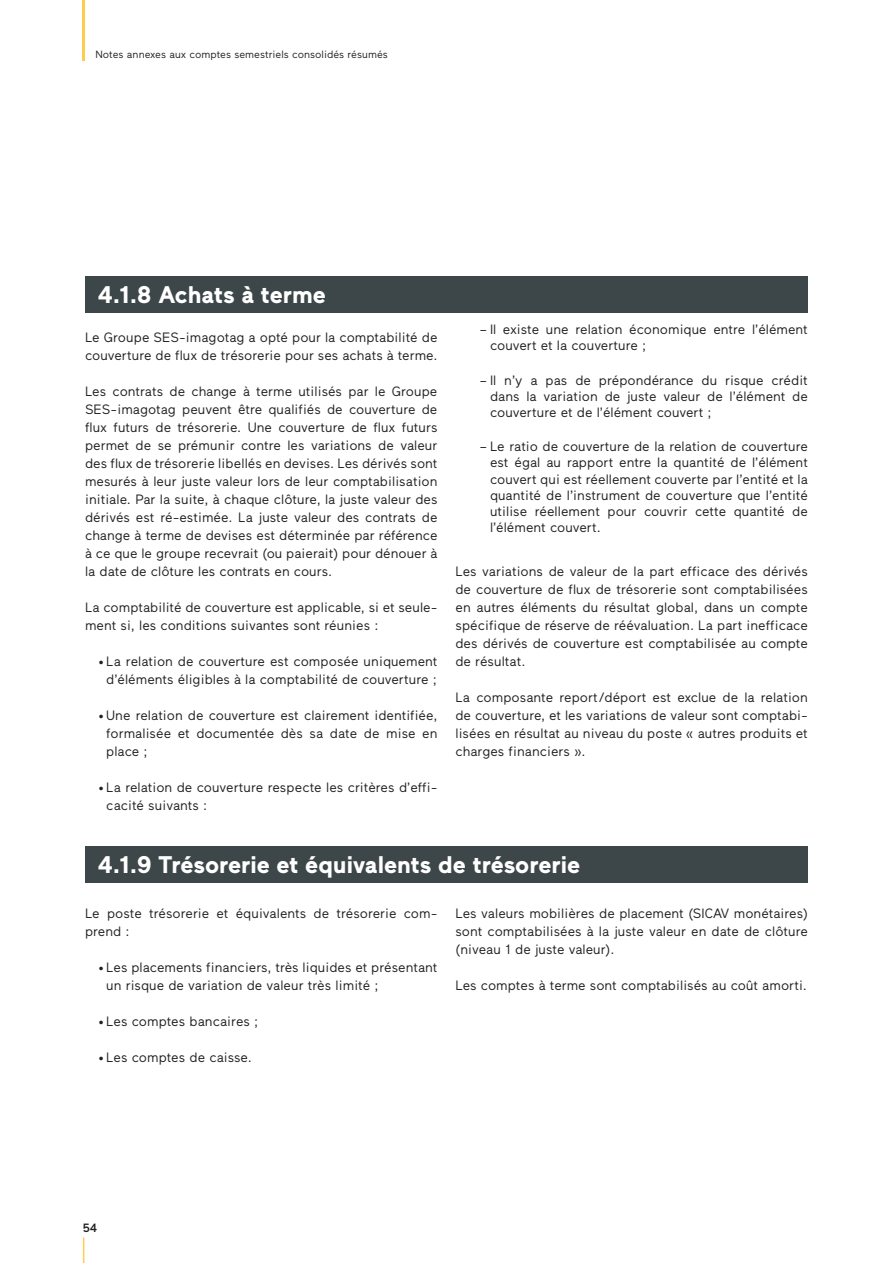
<style>
.page{position:relative;width:893px;height:1263px;background:#fff}
.page>*{position:absolute;margin:0;border:0;box-sizing:border-box;transform-origin:0 0}
.t1{font:700 24px "Maax";color:#fff}
.t2{font:13.5px/18px "Maax";color:#231f20;text-align:justify}
.t3{font:500 12px "Maax";color:#231f20}
.t4{font:10.5px "Maax";color:#231f20}
</style>
<div class="page">
<svg style="left:83px;top:1237px;width:1px;height:26px"></svg>
<hr style="left:83px;top:0;width:2px;height:61px;background:#fecc4e">
<div style="left:85px;top:276px;width:723px;height:37px;background:#3d4648"></div>
<div style="left:85px;top:846px;width:723px;height:36px;background:#3d4648"></div>
<p class="t4" style="left:96px;top:49px;width:294px">Notes annexes aux comptes semestriels consolidés résumés</p>
<h1 class="t1" style="left:98px;top:282px;width:230px">4.1.8 Achats à terme</h1>
<p class="t2" style="left:85px;top:329px;width:354px">Le Groupe SES-imagotag a opté pour la comptabilité de couverture de flux de trésorerie pour ses achats à terme.</p>
<p class="t2" style="left:85px;top:383px;width:354px">Les contrats de change à terme utilisés par le Groupe SES-imagotag peuvent être qualifiés de couverture de flux futurs de trésorerie. Une couverture de flux futurs permet de se prémunir contre les variations de valeur des flux de trésorerie libellés en devises. Les dérivés sont mesurés à leur juste valeur lors de leur comptabilisation initiale. Par la suite, à chaque clôture, la juste valeur des dérivés est ré-estimée. La juste valeur des contrats de change à terme de devises est déterminée par référence à ce que le groupe recevrait (ou paierait) pour dénouer à la date de clôture les contrats en cours.</p>
<p class="t2" style="left:85px;top:598px;width:354px">La comptabilité de couverture est applicable, si et seule&shy;ment si, les conditions suivantes sont réunies :</p>
<p class="t2" style="left:99px;top:652px;width:340px;text-align:center">• La relation de couverture est composée uniquement d’éléments éligibles à la comptabilité de couverture ;</p>
<p class="t2" style="left:106px;top:706px;width:333px;text-indent:-8px">• Une relation de couverture est clairement identifiée, formalisée et documentée dès sa date de mise en place ;</p>
<p class="t2" style="left:106px;top:778px;width:333px;text-indent:-8px">• La relation de couverture respecte les critères d’effi&shy;cacité suivants :</p>
<p class="t2" style="left:490px;top:321px;width:319px;line-height:16.2px;text-indent:-11px">– Il existe une relation économique entre l’élément couvert et la couverture ;</p>
<p class="t2" style="left:490px;top:372px;width:319px;line-height:16.2px;text-indent:-11px">– Il n’y a pas de prépondérance du risque crédit dans la variation de juste valeur de l’élément de couverture et de l’élément couvert ;</p>
<p class="t2" style="left:490px;top:438px;width:319px;line-height:16.2px;text-indent:-11px">– Le ratio de couverture de la relation de couverture est égal au rapport entre la quantité de l’élément couvert qui est réellement couverte par l’entité et la quantité de l’instrument de couverture que l’entité utilise réellement pour couvrir cette quantité de l’élément couvert.</p>
<p class="t2" style="left:455px;top:562px;width:354px">Les variations de valeur de la part efficace des dérivés de couverture de flux de trésorerie sont comptabilisées en autres éléments du résultat global, dans un compte spécifique de réserve de réévaluation. La part inefficace des dérivés de couverture est comptabilisée au compte de résultat.</p>
<p class="t2" style="left:455px;top:688px;width:354px">La composante report/déport est exclue de la relation de couverture, et les variations de valeur sont comptabi&shy;lisées en résultat au niveau du poste « autres produits et charges financiers ».</p>
<h1 class="t1" style="left:98px;top:851px;width:484px">4.1.9 Trésorerie et équivalents de trésorerie</h1>
<p class="t2" style="left:85px;top:904px;width:354px">Le poste trésorerie et équivalents de trésorerie com&shy;prend :</p>
<p class="t2" style="left:106px;top:958px;width:333px;text-indent:-8px">• Les placements financiers, très liquides et présentant un risque de variation de valeur très limité ;</p>
<p class="t2" style="left:99px;top:1012px;width:161px">• Les comptes bancaires ;</p>
<p class="t2" style="left:99px;top:1048px;width:155px">• Les comptes de caisse.</p>
<p class="t2" style="left:455px;top:904px;width:354px">Les valeurs mobilières de placement (SICAV monétaires) sont comptabilisées à la juste valeur en date de clôture (niveau 1 de juste valeur).</p>
<p class="t2" style="left:455px;top:976px;width:353px">Les comptes à terme sont comptabilisés au coût amorti.</p>
<p class="t3" style="left:83px;top:1221px;width:16px">54</p>
</div>
